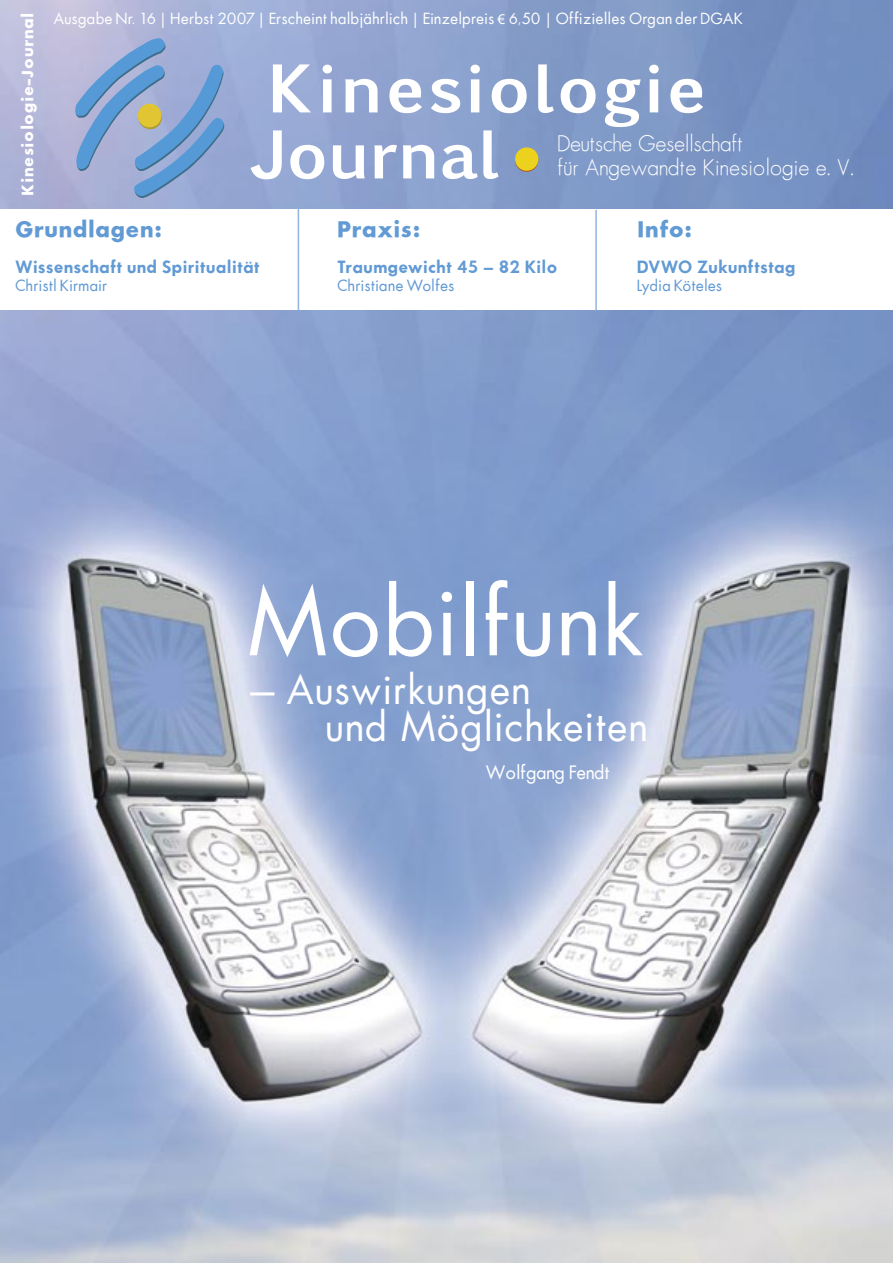
<style>
.page{position:relative;width:893px;height:1263px;background:#fff}
.page>*{position:absolute;margin:0;border:0;box-sizing:border-box;transform-origin:0 0}
.titel{font:90px "Futura ICG Book";letter-spacing:.015em;color:#fff}
.t1{font:700 62.7px "Euphemia UCAS";letter-spacing:.04em;color:#fff;scale:1.07 1}
.t2{font:700 62.7px "Euphemia UCAS";color:#fff;scale:1.04 1}
.titel-2{font:39px "Futura ICG Book";letter-spacing:.02em;color:#fff}
.t3{font:21px "Futura ICG Light";color:#fff}
.subhead{font:21px "Futura ICG Bold";letter-spacing:.015em;color:#619ad4}
.t4{font:18px "Futura ICG Book";color:#fff}
.t5{font:16.5px "Futura ICG Demi";letter-spacing:.005em;color:#619ad4}
.t6{font:15px "Futura ICG Book";letter-spacing:.015em;color:#fff}
.t7{font:15px "Futura ICG Book";letter-spacing:.005em;color:#619ad4}
.t8{font:15px "Futura ICG Bold";letter-spacing:.04em;color:#fff}
.s1{font-family:"Myriad Pro"}
</style>
<div class="page">
<img style="left:0;top:0;width:893px;height:1263px">
<div style="left:0;top:209px;width:893px;height:101px;background:#fff"></div>
<hr style="left:298px;top:208px;width:1px;height:102px;background:#91b4e0">
<hr style="left:595px;top:210px;width:2px;height:100px;background:#91b4e0">
<svg style="left:75px;top:38px;width:149px;height:160px;background:#8da7d0"></svg>
<svg style="left:515px;top:149px;width:23px;height:23px"></svg>
<div style="left:515px;top:147px;width:23px;height:24px;background:#ecd21c;border-radius:50%"></div>
<p class="t6" style="left:53px;top:8px;width:691px">Ausgabe Nr. 16 | Herbst 2007 | Erscheint halbjährlich | Einzelpreis <span class="s1">€</span> 6,50 | Offizielles Organ der DGAK</p>
<p class="t8" style="left:17px;top:196px;width:185px;rotate:-90deg">Kinesiologie-Journal</p>
<p class="subhead" style="left:15px;top:214px;width:148px">Grundlagen:</p>
<p class="t5" style="left:15px;top:256px;width:246px">Wissenschaft und Spiritualität</p>
<p class="t7" style="left:15px;top:275px;width:94px">Christl Kirmair</p>
<p class="t1" style="left:268px;top:41px;width:411px">Kinesiologie</p>
<p class="t2" style="left:250px;top:107px;width:241px">Journal</p>
<p class="t3" style="left:557px;top:129px;width:187px">Deutsche Gesellschaft</p>
<p class="t3" style="left:557px;top:153px;width:298px">für Angewandte Kinesiologie e. V.</p>
<p class="subhead" style="left:637px;top:214px;width:56px">Info:</p>
<p class="t5" style="left:637px;top:256px;width:160px">DVWO Zukunftstag</p>
<p class="t7" style="left:637px;top:275px;width:87px">Lydia Köteles</p>
<p class="subhead" style="left:337px;top:214px;width:84px">Praxis:</p>
<p class="t5" style="left:337px;top:256px;width:221px">Traumgewicht 45 – 82 Kilo</p>
<p class="t7" style="left:337px;top:275px;width:119px">Christiane Wolfes</p>
<p class="titel" style="left:247px;top:563px;width:399px">Mobilfunk</p>
<p class="titel-2" style="left:249px;top:664px;width:283px">– Auswirkungen</p>
<p class="titel-2" style="left:325px;top:701px;width:324px">und Möglichkeiten</p>
<p class="t4" style="left:485px;top:760px;width:126px">Wolfgang Fendt</p>
</div>
